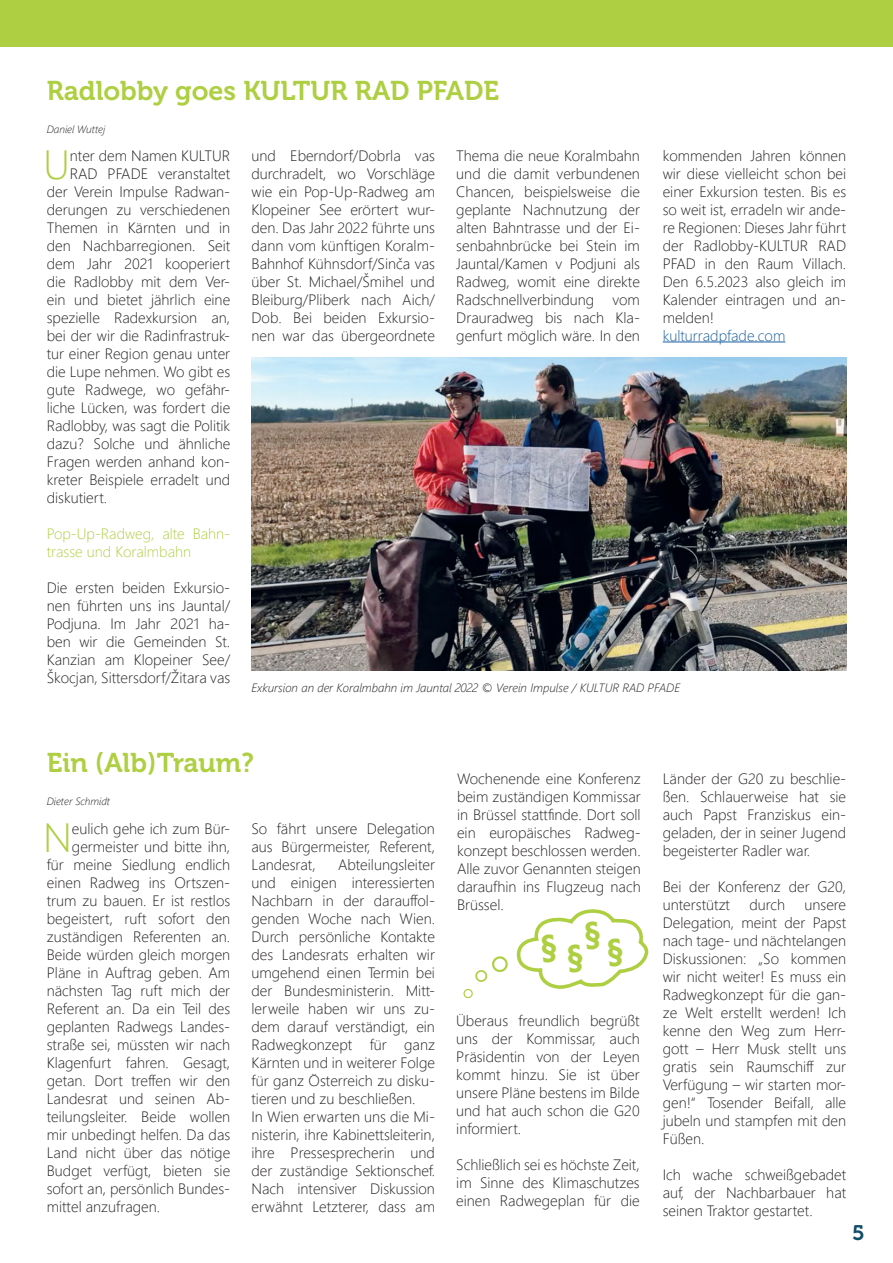
<style>
.page{position:relative;width:893px;height:1263px;background:#fff}
.page>*{position:absolute;margin:0;border:0;box-sizing:border-box;transform-origin:0 0}
.t1{font:300 40.65px "Segoe UI";color:#aecf41}
.t2{font:27px "Museo 700";color:#aecf41}
.t3{font:21px "Museo 700";color:#0f4d68}
.t4{font:300 15px/18px "Segoe UI";color:#231f20;text-align:justify}
.t5{font:300 15px/18px "Segoe UI";color:#aecf41}
.t6{font:300 15px "Segoe UI";color:#175d9e}
.t7{font:italic 300 12px "Segoe UI";color:#231f20}
.t8{font:italic 300 10.5px "Segoe UI";color:#231f20}
</style>
<div class="page">
<hr style="left:663px;top:341px;width:122px;height:1px;background:#175d9e">
<img style="left:252px;top:357px;width:594px;height:314px">
<div style="left:0;top:0;width:893px;height:47px;background:#aecf41"></div>
<svg style="left:463px;top:909px;width:185px;height:90px"></svg>
<h2 class="t2" style="left:47px;top:76px;width:454px">Radlobby goes KULTUR RAD PFADE</h2>
<p class="t8" style="left:47px;top:125px;width:60px">Daniel Wuttej</p>
<h1 class="t1" style="left:43px;top:148px;width:28px">U</h1>
<p class="t4" style="left:70px;top:148px;width:162px">nter dem Namen KULTUR</p>
<p class="t4" style="left:70px;top:166px;width:162px">RAD PFADE veranstaltet</p>
<p class="t4" style="left:47px;top:184px;width:185px">der Verein Impulse Radwan-</p>
<p class="t4" style="left:47px;top:202px;width:185px">derungen zu verschiedenen</p>
<p class="t4" style="left:47px;top:220px;width:185px">Themen in Kärnten und in</p>
<p class="t4" style="left:47px;top:238px;width:185px">den Nachbarregionen. Seit</p>
<p class="t4" style="left:47px;top:256px;width:185px">dem Jahr 2021 kooperiert</p>
<p class="t4" style="left:47px;top:274px;width:185px">die Radlobby mit dem Ver-</p>
<p class="t4" style="left:47px;top:292px;width:185px">ein und bietet jährlich eine</p>
<p class="t4" style="left:47px;top:310px;width:185px">spezielle Radexkursion an,</p>
<p class="t4" style="left:47px;top:328px;width:185px">bei der wir die Radinfrastruk-</p>
<p class="t4" style="left:47px;top:346px;width:185px">tur einer Region genau unter</p>
<p class="t4" style="left:47px;top:364px;width:185px">die Lupe nehmen. Wo gibt es</p>
<p class="t4" style="left:47px;top:382px;width:185px">gute Radwege, wo gefähr-</p>
<p class="t4" style="left:47px;top:400px;width:185px">liche Lücken, was fordert die</p>
<p class="t4" style="left:47px;top:418px;width:185px">Radlobby, was sagt die Politik</p>
<p class="t4" style="left:47px;top:436px;width:185px">dazu? Solche und ähnliche</p>
<p class="t4" style="left:47px;top:454px;width:185px">Fragen werden anhand kon-</p>
<p class="t4" style="left:47px;top:472px;width:185px">kreter Beispiele erradelt und</p>
<p class="t4" style="left:47px;top:490px;width:62px">diskutiert.</p>
<p class="t5" style="left:47px;top:526px;width:185px">Pop-Up-Radweg, alte Bahn&shy;trasse und Koralmbahn</p>
<p class="t4" style="left:47px;top:580px;width:185px">Die ersten beiden Exkursio&shy;nen führten uns ins Jauntal/ Podjuna. Im Jahr 2021 ha&shy;ben wir die Gemeinden St.<br>Kanzian am Klopeiner See/ Škocjan, Sittersdorf/Žitara vas</p>
<p class="t4" style="left:252px;top:148px;width:185px">und Eberndorf/Dobrla vas durchradelt, wo Vorschläge wie ein Pop-Up-Radweg am Klopeiner See erörtert wur&shy;den. Das Jahr 2022 führte uns dann vom künftigen Koralm-Bahnhof Kühnsdorf/Sinča vas über St. Michael/Šmihel und Bleiburg/Pliberk nach Aich/ Dob. Bei beiden Exkursio&shy;nen war das übergeordnete</p>
<p class="t4" style="left:456px;top:148px;width:185px">Thema die neue Koralmbahn und die damit verbundenen Chancen, beispielsweise die geplante Nachnutzung der alten Bahntrasse und der Ei&shy;senbahnbrücke bei Stein im Jauntal/Kamen v Podjuni als Radweg, womit eine direkte Radschnellverbindung vom Drauradweg bis nach Kla&shy;genfurt möglich wäre. In den</p>
<p class="t4" style="left:663px;top:148px;width:185px">kommenden Jahren können wir diese vielleicht schon bei einer Exkursion testen. Bis es so weit ist, erradeln wir ande&shy;re Regionen: Dieses Jahr führt der Radlobby-KULTUR RAD PFAD in den Raum Villach.<br>Den 6.5.2023 also gleich im Kalender eintragen und an&shy;melden!</p>
<p class="t6" style="left:663px;top:329px;width:124px">kulturradpfade.com</p>
<p class="t7" style="left:252px;top:683px;width:430px">Exkursion an der Koralmbahn im Jauntal 2022 © Verein Impulse / KULTUR RAD PFADE</p>
<h2 class="t2" style="left:47px;top:748px;width:209px">Ein (Alb)Traum?</h2>
<p class="t8" style="left:47px;top:797px;width:65px">Dieter Schmidt</p>
<h1 class="t1" style="left:43px;top:820px;width:30px">N</h1>
<p class="t4" style="left:72px;top:820px;width:160px">eulich gehe ich zum Bür-</p>
<p class="t4" style="left:72px;top:838px;width:160px">germeister und bitte ihn,</p>
<p class="t4" style="left:47px;top:856px;width:185px">für meine Siedlung endlich</p>
<p class="t4" style="left:47px;top:874px;width:185px">einen Radweg ins Ortszen-</p>
<p class="t4" style="left:47px;top:892px;width:185px">trum zu bauen. Er ist restlos</p>
<p class="t4" style="left:47px;top:910px;width:185px">begeistert, ruft sofort den</p>
<p class="t4" style="left:47px;top:928px;width:185px">zuständigen Referenten an.</p>
<p class="t4" style="left:47px;top:946px;width:185px">Beide würden gleich morgen</p>
<p class="t4" style="left:47px;top:964px;width:185px">Pläne in Auftrag geben. Am</p>
<p class="t4" style="left:47px;top:982px;width:185px">nächsten Tag ruft mich der</p>
<p class="t4" style="left:47px;top:1000px;width:185px">Referent an. Da ein Teil des</p>
<p class="t4" style="left:47px;top:1018px;width:185px">geplanten Radwegs Landes-</p>
<p class="t4" style="left:47px;top:1036px;width:185px">straße sei, müssten wir nach</p>
<p class="t4" style="left:47px;top:1054px;width:185px">Klagenfurt fahren. Gesagt,</p>
<p class="t4" style="left:47px;top:1070px;width:185px">getan. Dort treffen wir den</p>
<p class="t4" style="left:47px;top:1090px;width:185px">Landesrat und seinen Ab-</p>
<p class="t4" style="left:47px;top:1108px;width:185px">teilungsleiter. Beide wollen</p>
<p class="t4" style="left:47px;top:1126px;width:185px">mir unbedingt helfen. Da das</p>
<p class="t4" style="left:47px;top:1144px;width:185px">Land nicht über das nötige</p>
<p class="t4" style="left:47px;top:1162px;width:185px">Budget verfügt, bieten sie</p>
<p class="t4" style="left:47px;top:1180px;width:185px">sofort an, persönlich Bundes-</p>
<p class="t4" style="left:47px;top:1198px;width:115px">mittel anzufragen.</p>
<p class="t4" style="left:252px;top:820px;width:185px">So fährt unsere Delegation aus Bürgermeister, Referent, Landesrat,</p>
<p class="t4" style="left:252px;top:856px;width:185px;text-align:left;text-indent:86px">Abteilungsleiter und einigen interessierten<br>Nachbarn in der darauffol&shy;genden Woche nach Wien.<br>Durch persönliche Kontakte des Landesrats erhalten wir umgehend einen Termin bei der Bundesministerin. Mitt&shy;lerweile haben wir uns zu&shy;dem darauf verständigt, ein<br>Radwegkonzept für ganz<br>Kärnten und in weiterer Folge für ganz Österreich zu disku&shy;tieren und zu beschließen.<br>In Wien erwarten uns die Mi&shy;nisterin, ihre Kabinettsleiterin, ihre Pressesprecherin und der zuständige Sektionschef.<br>Nach intensiver Diskussion erwähnt Letzterer, dass am</p>
<p class="t4" style="left:457px;top:771px;width:185px">Wochenende eine Konferenz beim zuständigen Kommissar in Brüssel stattfinde. Dort soll ein europäisches Radweg&shy;konzept beschlossen werden.<br>Alle zuvor Genannten steigen daraufhin ins Flugzeug nach Brüssel.</p>
<p class="t4" style="left:456px;top:1013px;width:185px">Überaus freundlich begrüßt uns der Kommissar, auch Präsidentin von der Leyen kommt hinzu. Sie ist über unsere Pläne bestens im Bilde und hat auch schon die G20 informiert.</p>
<p class="t4" style="left:456px;top:1157px;width:185px">Schließlich sei es höchste Zeit, im Sinne des Klimaschutzes einen Radwegeplan für die</p>
<p class="t4" style="left:663px;top:771px;width:185px">Länder der G20 zu beschlie&shy;ßen. Schlauerweise hat sie auch Papst Franziskus ein&shy;geladen, der in seiner Jugend begeisterter Radler war.</p>
<p class="t4" style="left:663px;top:879px;width:185px">Bei der Konferenz der G20, unterstützt</p>
<p class="t4" style="left:749px;top:897px;width:37px">durch</p>
<p class="t4" style="left:663px;top:897px;width:185px;text-indent:142px">unsere Delegation, meint der Papst nach tage- und nächtelangen Diskussionen: „So kommen wir nicht weiter! Es muss ein Radwegkonzept für die gan&shy;ze Welt erstellt werden! Ich kenne den Weg zum Herr&shy;gott – Herr Musk stellt uns gratis sein Raumschiff zur Verfügung – wir starten mor&shy;gen!“ Tosender Beifall, alle jubeln und stampfen mit den Füßen.</p>
<p class="t4" style="left:663px;top:1167px;width:185px">Ich wache schweißgebadet auf, der Nachbarbauer hat seinen Traktor gestartet.</p>
<h3 class="t3" style="left:852px;top:1221px;width:14px">5</h3>
</div>
